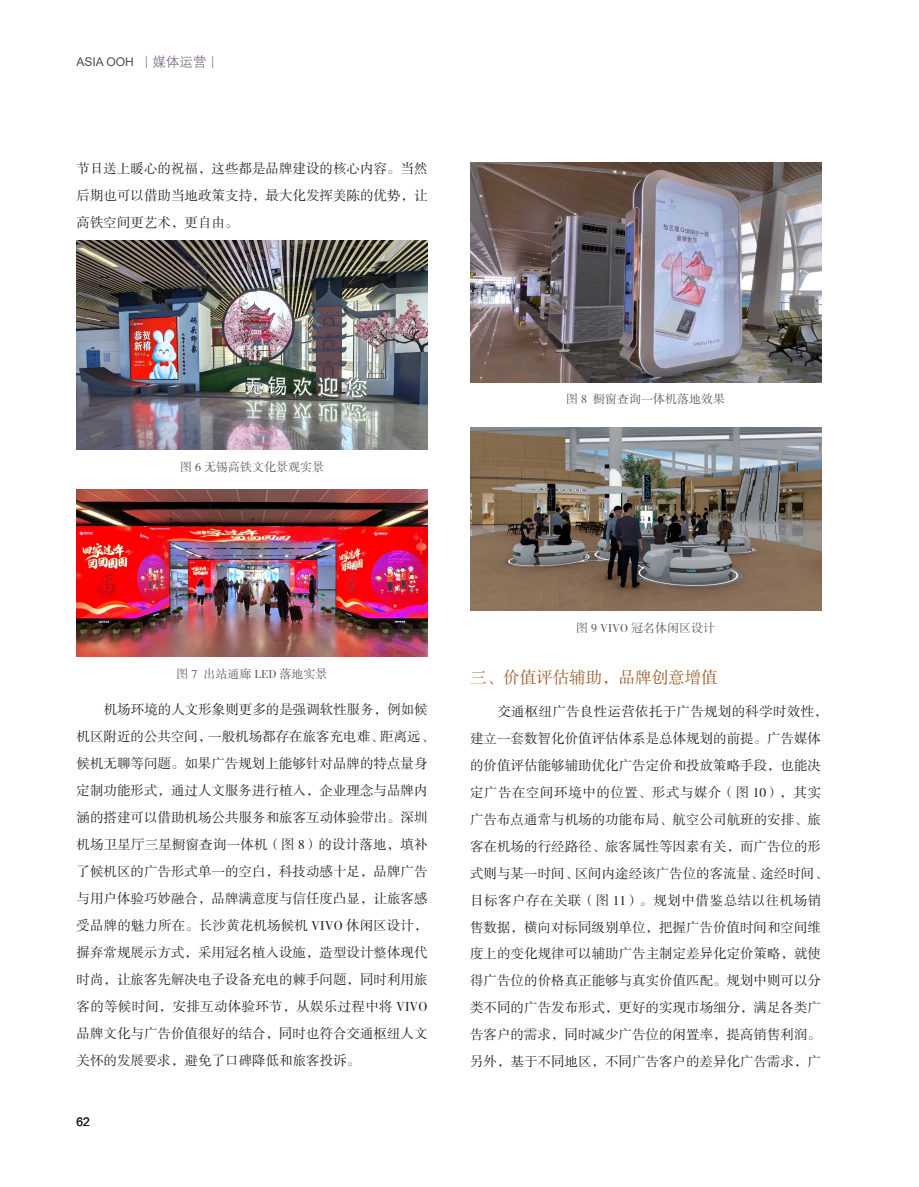
<style>
.page{position:relative;width:919px;height:1187px;background:#fff}
.page>*{position:absolute;margin:0;border:0;box-sizing:border-box;transform-origin:0 0}
.t1{font:16.5px "FZSSK GBK1 0";color:#985b27}
.缩进{font:13.5px/27px "FZSSK GBK1 0";color:#231f20}
.t2{font:12px "FZSSK GBK1 0";color:#57585a}
.t3{font:12px "Arial";color:#4b4c4d}
.t4{font:12px "Arial";color:#231f20}
.s1{font-family:"Deng Xian";color:#836e89}
.s2{font-family:"Deng Xian";font-size:13.5px;color:#836e89}
</style>
<div class="page">
<img style="left:77px;top:240px;width:350px;height:209px">
<img style="left:77px;top:489px;width:350px;height:167px">
<img style="left:470px;top:162px;width:351px;height:220px">
<img style="left:470px;top:427px;width:351px;height:184px">
<p class="t3" style="left:77px;top:54px;width:144px">ASIA OOH <span class="s1">︱</span><span class="s2">媒体运营</span><span class="s1">︱</span></p>
<p class="缩进" style="left:77px;top:156px;width:352px;text-align:justify">节日送上暖心的祝福，这些都是品牌建设的核心内容。当然后期也可以借助当地政策支持，最大化发挥美陈的优势，让高铁空间更艺术，更自由。</p>
<p class="t2" style="left:180px;top:460px;width:145px">图 6 无锡高铁文化景观实景</p>
<p class="t2" style="left:566px;top:393px;width:160px">图 8 橱窗查询一体机落地效果</p>
<p class="t2" style="left:177px;top:667px;width:152px">图 7 出站通廊 LED 落地实景</p>
<p class="缩进" style="left:77px;top:696px;width:359px;text-indent:27px">机场环境的人文形象则更多的是强调软性服务，例如候机区附近的公共空间，一般机场都存在旅客充电难、距离远、候机无聊等问题。如果广告规划上能够针对品牌的特点量身定制功能形式，通过人文服务进行植入，企业理念与品牌内涵的搭建可以借助机场公共服务和旅客互动体验带出。深圳机场卫星厅三星橱窗查询一体机（图 8）的设计落地，填补了候机区的广告形式单一的空白，科技动感十足，品牌广告与用户体验巧妙融合，品牌满意度与信任度凸显，让旅客感受品牌的魅力所在。长沙黄花机场候机 VIVO 休闲区设计，摒弃常规展示方式，采用冠名植入设施，造型设计整体现代时尚，让旅客先解决电子设备充电的棘手问题，同时利用旅客的等候时间，安排互动体验环节，从娱乐过程中将 VIVO品牌文化与广告价值很好的结合，同时也符合交通枢纽人文关怀的发展要求，避免了口碑降低和旅客投诉。</p>
<p class="t4" style="left:77px;top:1113px;width:15px">62</p>
<p class="t2" style="left:576px;top:621px;width:140px">图 9 VIVO 冠名休闲区设计</p>
<p class="t1" style="left:470px;top:668px;width:249px">三、价值评估辅助，品牌创意增值</p>
<p class="缩进" style="left:470px;top:698px;width:359px;text-indent:27px">交通枢纽广告良性运营依托于广告规划的科学时效性，建立一套数智化价值评估体系是总体规划的前提。广告媒体的价值评估能够辅助优化广告定价和投放策略手段，也能决定广告在空间环境中的位置、形式与媒介（图 10），其实广告布点通常与机场的功能布局、航空公司航班的安排、旅客在机场的行经路径、旅客属性等因素有关，而广告位的形式则与某一时间、区间内途经该广告位的客流量、途经时间、目标客户存在关联（图 11）。规划中借鉴总结以往机场销售数据，横向对标同级别单位，把握广告价值时间和空间维度上的变化规律可以辅助广告主制定差异化定价策略，就使得广告位的价格真正能够与真实价值匹配。规划中则可以分类不同的广告发布形式，更好的实现市场细分，满足各类广告客户的需求，同时减少广告位的闲置率，提高销售利润。另外，基于不同地区，不同广告客户的差异化广告需求，广</p>
</div>
